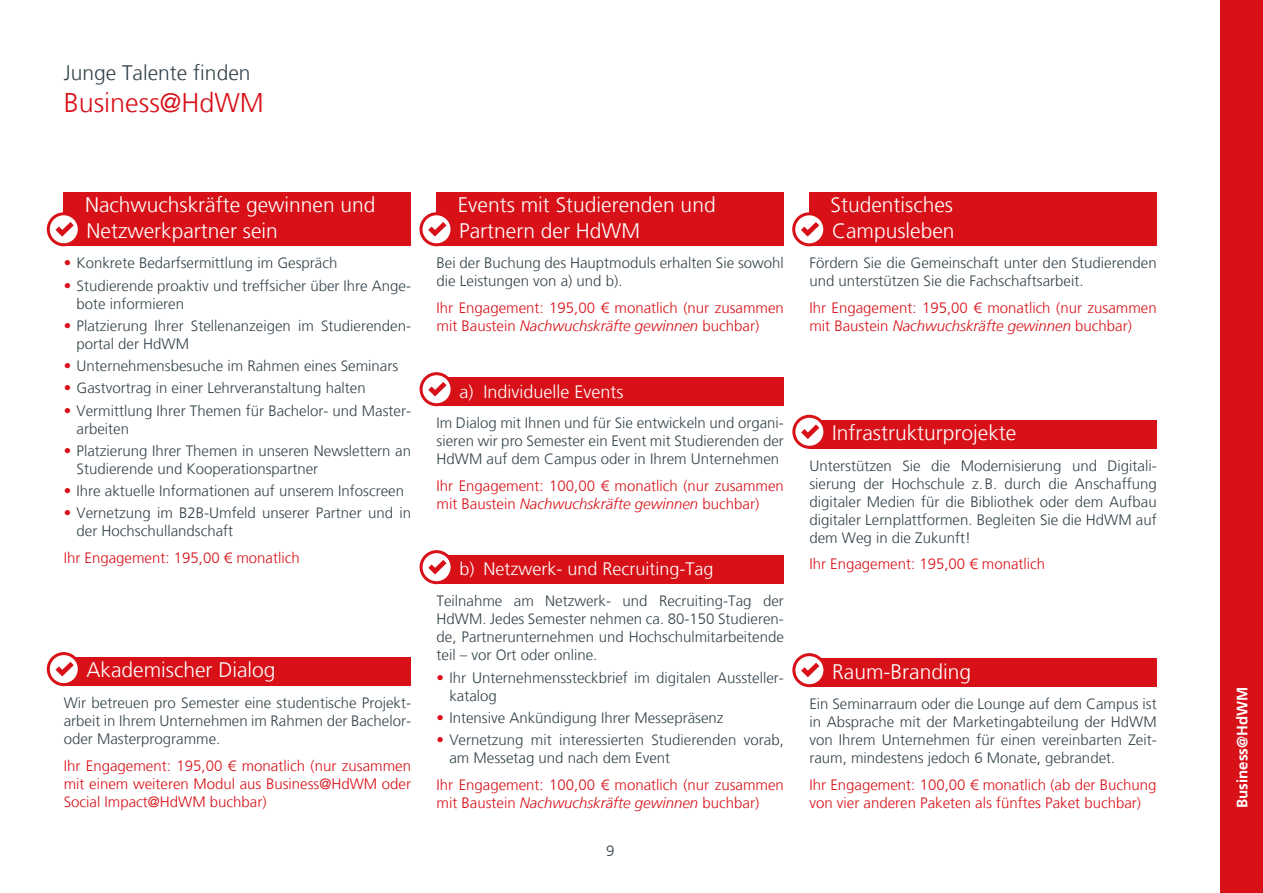
<style>
.page{position:relative;width:1263px;height:893px;background:#fff}
.page>*{position:absolute;margin:0;border:0;box-sizing:border-box;transform-origin:0 0}
.t1{font:300 27px "Frutiger LT";color:#d81017}
.t2{font:300 21px/25.2px "Frutiger LT";color:#fff}
.t3{font:300 21px "Frutiger LT";color:#33424a}
.t4{font:300 18px "Frutiger LT";color:#fff}
.t5{font:300 15px/18px "Frutiger LT";color:#33424a}
.t6{font:300 15px/18px "Frutiger LT";color:#d81017}
.t7{font:700 15px "Frutiger LT";color:#fff}
.s1{color:#db0e1a}
.s2{font-style:italic}
</style>
<div class="page">
<div style="left:1220px;top:0;width:43px;height:893px;background:#d81017"></div>
<div style="left:64px;top:192px;width:347px;height:54px;background:#d81017"></div>
<div style="left:64px;top:657px;width:347px;height:29px;background:#d81017"></div>
<div style="left:437px;top:192px;width:347px;height:54px;background:#d81017"></div>
<div style="left:437px;top:378px;width:347px;height:28px;background:#d81017"></div>
<div style="left:437px;top:555px;width:347px;height:29px;background:#d81017"></div>
<div style="left:809px;top:192px;width:348px;height:54px;background:#d81017"></div>
<div style="left:809px;top:420px;width:348px;height:29px;background:#d81017"></div>
<div style="left:809px;top:658px;width:348px;height:29px;background:#d81017"></div>
<svg style="left:48px;top:214px;width:31px;height:31px"></svg>
<div style="left:47px;top:212px;width:34px;height:34px;border:3px solid #d81017;border-radius:50%"></div>
<svg style="left:55px;top:222px;width:19px;height:15px"></svg>
<svg style="left:48px;top:654px;width:31px;height:31px"></svg>
<div style="left:47px;top:652px;width:34px;height:34px;border:3px solid #d81017;border-radius:50%"></div>
<svg style="left:55px;top:662px;width:19px;height:14px"></svg>
<svg style="left:421px;top:214px;width:31px;height:31px"></svg>
<div style="left:419px;top:212px;width:34px;height:34px;border:3px solid #d81017;border-radius:50%"></div>
<svg style="left:428px;top:222px;width:18px;height:15px"></svg>
<svg style="left:421px;top:552px;width:31px;height:31px"></svg>
<div style="left:420px;top:550px;width:34px;height:34px;border:3px solid #d81017;border-radius:50%"></div>
<svg style="left:428px;top:560px;width:19px;height:14px"></svg>
<svg style="left:794px;top:214px;width:31px;height:31px"></svg>
<div style="left:792px;top:212px;width:34px;height:34px;border:3px solid #d81017;border-radius:50%"></div>
<svg style="left:801px;top:222px;width:18px;height:15px"></svg>
<svg style="left:794px;top:416px;width:31px;height:31px"></svg>
<div style="left:792px;top:415px;width:34px;height:34px;border:3px solid #d81017;border-radius:50%"></div>
<svg style="left:801px;top:424px;width:18px;height:15px"></svg>
<svg style="left:794px;top:655px;width:31px;height:31px"></svg>
<div style="left:792px;top:653px;width:34px;height:34px;border:3px solid #d81017;border-radius:50%"></div>
<svg style="left:801px;top:663px;width:18px;height:14px"></svg>
<svg style="left:421px;top:374px;width:31px;height:31px"></svg>
<div style="left:420px;top:372px;width:34px;height:34px;border:3px solid #d81017;border-radius:50%"></div>
<svg style="left:428px;top:382px;width:19px;height:14px"></svg>
<h2 class="t3" style="left:64px;top:60px;width:188px">Junge Talente finden</h2>
<h1 class="t1" style="left:64px;top:87px;width:202px">Business@HdWM</h1>
<h2 class="t2" style="left:85px;top:193px;width:292px">Nachwuchskräfte gewinnen und<br>Netzwerkpartner sein</h2>
<p class="t5" style="left:64px;top:254px;width:275px"><span class="s1">•</span> Konkrete Bedarfsermittlung im Gespräch</p>
<p class="t5" style="left:77px;top:277px;width:336px;text-indent:-13px"><span class="s1">•</span> Studierende proaktiv und treffsicher über Ihre Ange&shy;bote informieren</p>
<p class="t5" style="left:77px;top:317px;width:336px;text-indent:-13px"><span class="s1">•</span> Platzierung Ihrer Stellenanzeigen im Studierenden&shy;portal der HdWM</p>
<p class="t5" style="left:64px;top:357px;width:336px"><span class="s1">•</span> Unternehmensbesuche im Rahmen eines Seminars</p>
<p class="t5" style="left:64px;top:379px;width:303px"><span class="s1">•</span> Gastvortrag in einer Lehrveranstaltung halten</p>
<p class="t5" style="left:77px;top:402px;width:336px;text-indent:-13px"><span class="s1">•</span> Vermittlung Ihrer Themen für Bachelor- und Master&shy;arbeiten</p>
<p class="t5" style="left:77px;top:442px;width:336px;text-indent:-13px"><span class="s1">•</span> Platzierung Ihrer Themen in unseren Newslettern an<br>Studierende und Kooperationspartner</p>
<p class="t5" style="left:64px;top:482px;width:342px"><span class="s1">•</span> Ihre aktuelle Informationen auf unserem Infoscreen</p>
<p class="t5" style="left:77px;top:504px;width:336px;text-indent:-13px"><span class="s1">•</span> Vernetzung im B2B-Umfeld unserer Partner und in der Hochschullandschaft</p>
<p class="t6" style="left:64px;top:549px;width:237px">Ihr Engagement: 195,00 € monatlich</p>
<h2 class="t2" style="left:87px;top:658px;width:191px">Akademischer Dialog</h2>
<p class="t5" style="left:64px;top:694px;width:349px;text-align:justify">Wir betreuen pro Semester eine studentische Projekt&shy;arbeit in Ihrem Unternehmen im Rahmen der Bachelor&shy;oder Masterprogramme.</p>
<p class="t6" style="left:64px;top:757px;width:349px;text-align:justify">Ihr Engagement: 195,00 € monatlich (nur zusammen mit einem weiteren Modul aus Business@HdWM oder Social Impact@HdWM buchbar)</p>
<h2 class="t2" style="left:458px;top:193px;width:259px">Events mit Studierenden und<br>Partnern der HdWM</h2>
<p class="t5" style="left:437px;top:254px;width:349px">Bei der Buchung des Hauptmoduls erhalten Sie sowohl die Leistungen von a) und b).</p>
<p class="t6" style="left:437px;top:299px;width:349px">Ihr Engagement: 195,00 € monatlich (nur zusammen mit Baustein <span class="s2">Nachwuchskräfte gewinnen</span> buchbar)</p>
<p class="t4" style="left:459px;top:381px;width:166px">a) Individuelle Events</p>
<p class="t5" style="left:437px;top:414px;width:349px;text-align:justify">Im Dialog mit Ihnen und für Sie entwickeln und organi&shy;sieren wir pro Semester ein Event mit Studierenden der HdWM auf dem Campus oder in Ihrem Unternehmen</p>
<p class="t6" style="left:437px;top:477px;width:349px">Ihr Engagement: 100,00 € monatlich (nur zusammen mit Baustein <span class="s2">Nachwuchskräfte gewinnen</span> buchbar)</p>
<p class="t4" style="left:459px;top:559px;width:256px">b) Netzwerk- und Recruiting-Tag</p>
<p class="t5" style="left:437px;top:592px;width:349px;text-align:justify">Teilnahme am Netzwerk- und Recruiting-Tag der HdWM. Jedes Semester nehmen ca. 80-150 Studieren&shy;de, Partnerunternehmen und Hochschulmitarbeitende teil – vor Ort oder online.</p>
<p class="t5" style="left:449px;top:668px;width:336px;text-indent:-13px"><span class="s1">•</span> Ihr Unternehmenssteckbrief im digitalen Aussteller&shy;katalog</p>
<p class="t5" style="left:437px;top:709px;width:288px"><span class="s1">•</span> Intensive Ankündigung Ihrer Messepräsenz</p>
<p class="t5" style="left:449px;top:731px;width:336px;text-indent:-13px"><span class="s1">•</span> Vernetzung mit interessierten Studierenden vorab, am Messetag und nach dem Event</p>
<p class="t6" style="left:437px;top:775px;width:349px">Ihr Engagement: 100,00 € monatlich (nur zusammen mit Baustein <span class="s2">Nachwuchskräfte gewinnen</span> buchbar)</p>
<p class="t5" style="left:606px;top:842px;width:10px">9</p>
<h2 class="t2" style="left:830px;top:193px;width:126px">Studentisches<br>Campusleben</h2>
<p class="t5" style="left:809px;top:254px;width:349px">Fördern Sie die Gemeinschaft unter den Studierenden und unterstützen Sie die Fachschaftsarbeit.</p>
<p class="t6" style="left:809px;top:299px;width:349px">Ihr Engagement: 195,00 € monatlich (nur zusammen mit Baustein <span class="s2">Nachwuchskräfte gewinnen</span> buchbar)</p>
<h2 class="t2" style="left:832px;top:420px;width:186px">Infrastrukturprojekte</h2>
<p class="t5" style="left:809px;top:457px;width:349px;text-align:justify">Unterstützen Sie die Modernisierung und Digitali&shy;sierung der Hochschule z.B. durch die Anschaffung digitaler Medien für die Bibliothek oder dem Aufbau digitaler Lernplattformen. Begleiten Sie die HdWM auf dem Weg in die Zukunft!</p>
<p class="t6" style="left:809px;top:555px;width:237px">Ihr Engagement: 195,00 € monatlich</p>
<h2 class="t2" style="left:832px;top:659px;width:140px">Raum-Branding</h2>
<p class="t5" style="left:809px;top:695px;width:349px;text-align:justify">Ein Seminarraum oder die Lounge auf dem Campus ist in Absprache mit der Marketingabteilung der HdWM von Ihrem Unternehmen für einen vereinbarten Zeit&shy;raum, mindestens jedoch 6 Monate, gebrandet.</p>
<p class="t6" style="left:809px;top:776px;width:349px">Ihr Engagement: 100,00 € monatlich (ab der Buchung von vier anderen Paketen als fünftes Paket buchbar)</p>
<p class="t7" style="left:1233px;top:808px;width:123px;rotate:-90deg">Business@HdWM</p>
</div>
